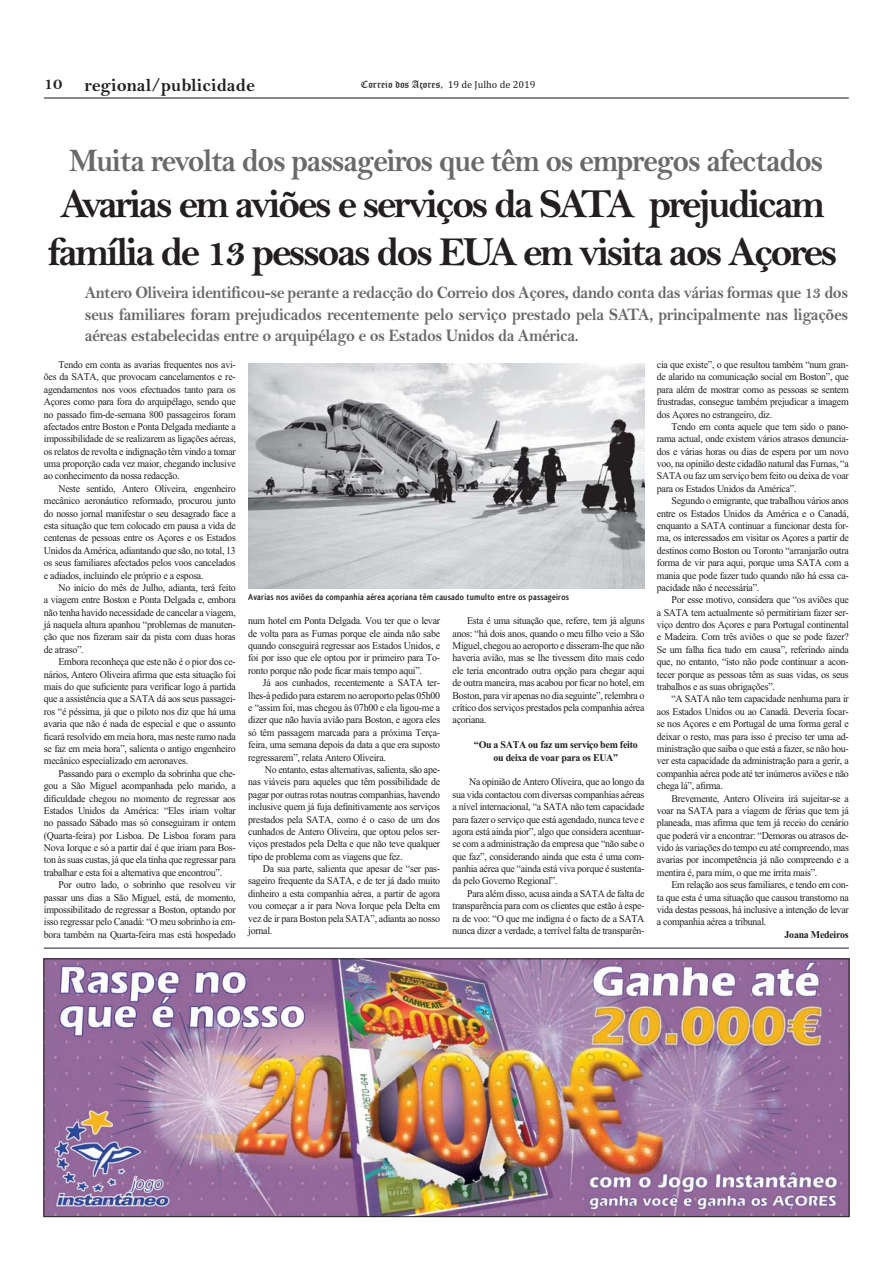
<style>
.page{position:relative;width:893px;height:1263px;background:#fff}
.page>*{position:absolute;margin:0;border:0;box-sizing:border-box;transform-origin:0 0}
.t1{font:41.25px/47.5px "Bell MT Bold";letter-spacing:-.07em;color:#231f20;text-align:center}
.t2{font:33px "Bell MT Bold";letter-spacing:-.045em;color:#696a6c;scale:.94 1}
.t3{font:18.6px "Bell MT Bold";color:#231f20}
.t4{font:17.55px/21px "Bell MT Bold";letter-spacing:-.03em;color:#696a6c;text-align:justify;scale:.94 1}
.t5{font:10.35px/12.5px "Times New Roman";letter-spacing:-.025em;color:#231f20;text-align:justify;scale:.96 1}
.t6{font:700 10.35px/12.5px "Times New Roman";letter-spacing:-.025em;color:#231f20;text-align:center;scale:.96 1}
.t7{font:10.35px "Old English Text";color:#231f20}
.t8{font:700 9.3px "Qlassik";letter-spacing:.02em;color:#231f20}
.s1{font-size:17.55px}
.s2{font-family:"Cambria"}
</style>
<div class="page">
<img style="left:46px;top:961px;width:801px;height:254px">
<div style="left:44px;top:959px;width:805px;height:258px;border:1px solid #231f20"></div>
<hr style="left:44px;top:97px;width:805px;height:2px;background:#231f20">
<hr style="left:44px;top:948px;width:805px;height:1px;background:#231f20">
<img style="left:248px;top:364px;width:396px;height:225px">
<h3 class="t3" style="left:44px;top:78px;width:213px"><span class="s1">10</span> regional/publicidade</h3>
<p class="t7" style="left:361px;top:78px;width:176px">Correio dos Açores, <span class="s2">19 de Julho de 2019</span></p>
<h2 class="t2" style="left:69px;top:149px;width:804px">Muita revolta dos passageiros que têm os empregos afectados</h2>
<h1 class="t1" style="left:47px;top:185px;width:792px">Avarias em aviões e serviços da SATA prejudicam família de 13 pessoas dos EUA em visita aos Açores</h1>
<p class="t4" style="left:85px;top:284px;width:814px">Antero Oliveira identificou-se perante a redacção do Correio dos Açores, dando conta das várias formas que 13 dos seus familiares foram prejudicados recentemente pelo serviço prestado pela SATA, principalmente nas ligações aéreas estabelecidas entre o arquipélago e os Estados Unidos da América.</p>
<p class="t5" style="left:44px;top:359px;width:201px;text-indent:15px">Tendo em conta as avarias frequentes nos avi&shy;ões da SATA, que provocam cancelamentos e re&shy;agendamentos nos voos efectuados tanto para os Açores como para fora do arquipélago, sendo que no passado fim-de-semana 800 passageiros foram afectados entre Boston e Ponta Delgada mediante a impossibilidade de se realizarem as ligações aéreas, os relatos de revolta e indignação têm vindo a tomar uma proporção cada vez maior, chegando inclusive ao conhecimento da nossa redacção.</p>
<p class="t5" style="left:44px;top:483px;width:201px;text-indent:15px">Neste sentido, Antero Oliveira, engenheiro mecânico aeronáutico reformado, procurou junto do nosso jornal manifestar o seu desagrado face a esta situação que tem colocado em pausa a vida de centenas de pessoas entre os Açores e os Estados Unidos da América, adiantando que são, no total, 13 os seus familiares afectados pelos voos cancelados e adiados, incluindo ele próprio e a esposa.</p>
<p class="t5" style="left:44px;top:582px;width:201px;text-indent:15px">No início do mês de Julho, adianta, terá feito a viagem entre Boston e Ponta Delgada e, embora não tenha havido necessidade de cancelar a viagem, já naquela altura apanhou “problemas de manuten&shy;ção que nos fizeram sair da pista com duas horas de atraso”.</p>
<p class="t5" style="left:44px;top:657px;width:201px;text-indent:15px">Embora reconheça que este não é o pior dos ce&shy;nários, Antero Oliveira afirma que esta situação foi mais do que suficiente para verificar logo à partida que a assistência que a SATA dá aos seus passagei&shy;ros “é péssima, já que o piloto nos diz que há uma avaria que não é nada de especial e que o assunto ficará resolvido em meia hora, mas neste ramo nada se faz em meia hora”, salienta o antigo engenheiro mecânico especializado em aeronaves.</p>
<p class="t5" style="left:44px;top:768px;width:201px;text-indent:15px">Passando para o exemplo da sobrinha que che&shy;gou a São Miguel acompanhada pelo marido, a dificuldade chegou no momento de regressar aos Estados Unidos da América: “Eles iriam voltar no passado Sábado mas só conseguiram ir ontem (Quarta-feira) por Lisboa. De Lisboa foram para Nova Iorque e só a partir daí é que iriam para Bos&shy;ton às suas custas, já que ela tinha que regressar para trabalhar e esta foi a alternativa que encontrou”.</p>
<p class="t5" style="left:44px;top:880px;width:201px;text-indent:15px">Por outro lado, o sobrinho que resolveu vir passar uns dias a São Miguel, está, de momento, impossibilitado de regressar a Boston, optando por isso regressar pelo Canadá: “O meu sobrinho ia em&shy;bora também na Quarta-feira mas está hospedado</p>
<p class="t8" style="left:248px;top:594px;width:322px">Avarias nos aviões da companhia aérea açoriana têm causado tumulto entre os passageiros</p>
<p class="t5" style="left:248px;top:616px;width:201px">num hotel em Ponta Delgada. Vou ter que o levar de volta para as Furnas porque ele ainda não sabe quando conseguirá regressar aos Estados Unidos, e foi por isso que ele optou por ir primeiro para To&shy;ronto porque não pode ficar mais tempo aqui”.</p>
<p class="t5" style="left:248px;top:678px;width:201px;text-indent:15px">Já aos cunhados, recentemente a SATA ter&shy;lhes-á pedido para estarem no aeroporto pelas 05h00 e “assim foi, mas chegou às 07h00 e ela ligou-me a dizer que não havia avião para Boston, e agora eles só têm passagem marcada para a próxima Terça&shy;feira, uma semana depois da data a que era suposto regressarem”, relata Antero Oliveira.</p>
<p class="t5" style="left:248px;top:764px;width:201px;text-indent:17px">No entanto, estas alternativas, salienta, são ape&shy;nas viáveis para aqueles que têm possibilidade de pagar por outras rotas noutras companhias, havendo inclusive quem já fuja definitivamente aos serviços prestados pela SATA, como é o caso de um dos cunhados de Antero Oliveira, que optou pelos ser&shy;viços prestados pela Delta e que não teve qualquer tipo de problema com as viagens que fez.</p>
<p class="t5" style="left:248px;top:863px;width:201px;text-indent:15px">Da sua parte, salienta que apesar de “ser pas&shy;sageiro frequente da SATA, e de ter já dado muito dinheiro a esta companhia aérea, a partir de agora vou começar a ir para Nova Iorque pela Delta em vez de ir para Boston pela SATA”, adianta ao nosso jornal.</p>
<p class="t5" style="left:452px;top:616px;width:201px;text-indent:15px">Esta é uma situação que, refere, tem já alguns anos: “há dois anos, quando o meu filho veio a São Miguel, chegou ao aeroporto e disseram-lhe que não haveria avião, mas se lhe tivessem dito mais cedo ele teria encontrado outra opção para chegar aqui de outra maneira, mas acabou por ficar no hotel, em Boston, para vir apenas no dia seguinte”, relembra o crítico dos serviços prestados pela companhia aérea açoriana.</p>
<p class="t6" style="left:474px;top:740px;width:172px">“Ou a SATA ou faz um serviço bem feito ou deixa de voar para os EUA”</p>
<p class="t5" style="left:452px;top:777px;width:201px;text-indent:17px">Na opinião de Antero Oliveira, que ao longo da sua vida contactou com diversas companhias aéreas a nível internacional, “a SATA não tem capacidade para fazer o serviço que está agendado, nunca teve e agora está ainda pior”, algo que considera acentuar&shy;se com a administração da empresa que “não sabe o que faz”, considerando ainda que esta é uma com&shy;panhia aérea que “ainda está viva porque é sustenta&shy;da pelo Governo Regional”.</p>
<p class="t5" style="left:452px;top:888px;width:201px;text-indent:15px">Para além disso, acusa ainda a SATA de falta de transparência para com os clientes que estão à espe&shy;ra de voo: “O que me indigna é o facto de a SATA nunca dizer a verdade, a terrível falta de transparên-</p>
<p class="t5" style="left:657px;top:359px;width:201px">cia que existe”, o que resultou também “num gran&shy;de alarido na comunicação social em Boston”, que para além de mostrar como as pessoas se sentem frustradas, consegue também prejudicar a imagem dos Açores no estrangeiro, diz.</p>
<p class="t5" style="left:657px;top:421px;width:201px;text-indent:15px">Tendo em conta aquele que tem sido o pano&shy;rama actual, onde existem vários atrasos denuncia&shy;dos e várias horas ou dias de espera por um novo voo, na opinião deste cidadão natural das Furnas, “a SATA ou faz um serviço bem feito ou deixa de voar para os Estados Unidos da América”.</p>
<p class="t5" style="left:657px;top:496px;width:201px;text-indent:15px">Segundo o emigrante, que trabalhou vários anos entre os Estados Unidos da América e o Canadá, enquanto a SATA continuar a funcionar desta for&shy;ma, os interessados em visitar os Açores a partir de destinos como Boston ou Toronto “arranjarão outra forma de vir para aqui, porque uma SATA com a mania que pode fazer tudo quando não há essa ca&shy;pacidade não é necessária”.</p>
<p class="t5" style="left:657px;top:595px;width:201px;text-indent:15px">Por esse motivo, considera que “os aviões que a SATA tem actualmente só permitiriam fazer ser&shy;viço dentro dos Açores e para Portugal continental e Madeira. Com três aviões o que se pode fazer?<br>Se um falha fica tudo em causa”, referindo ainda que, no entanto, “isto não pode continuar a acon&shy;tecer porque as pessoas têm as suas vidas, os seus trabalhos e as suas obrigações”.</p>
<p class="t5" style="left:657px;top:694px;width:201px;text-indent:15px">“A SATA não tem capacidade nenhuma para ir aos Estados Unidos ou ao Canadá. Deveria focar&shy;se nos Açores e em Portugal de uma forma geral e deixar o resto, mas para isso é preciso ter uma ad&shy;ministração que saiba o que está a fazer, se não hou&shy;ver esta capacidade da administração para a gerir, a companhia aérea pode até ter inúmeros aviões e não chega lá”, afirma.</p>
<p class="t5" style="left:657px;top:793px;width:201px;text-indent:15px">Brevemente, Antero Oliveira irá sujeitar-se a voar na SATA para a viagem de férias que tem já planeada, mas afirma que tem já receio do cenário que poderá vir a encontrar: “Demoras ou atrasos de&shy;vido às variações do tempo eu até compreendo, mas avarias por incompetência já não compreendo e a mentira é, para mim, o que me irrita mais”.</p>
<p class="t5" style="left:657px;top:880px;width:201px;text-indent:15px">Em relação aos seus familiares, e tendo em con&shy;ta que esta é uma situação que causou transtorno na vida destas pessoas, há inclusive a intenção de levar a companhia aérea a tribunal.</p>
<p class="t6" style="left:784px;top:929px;width:68px">Joana Medeiros</p>
</div>
